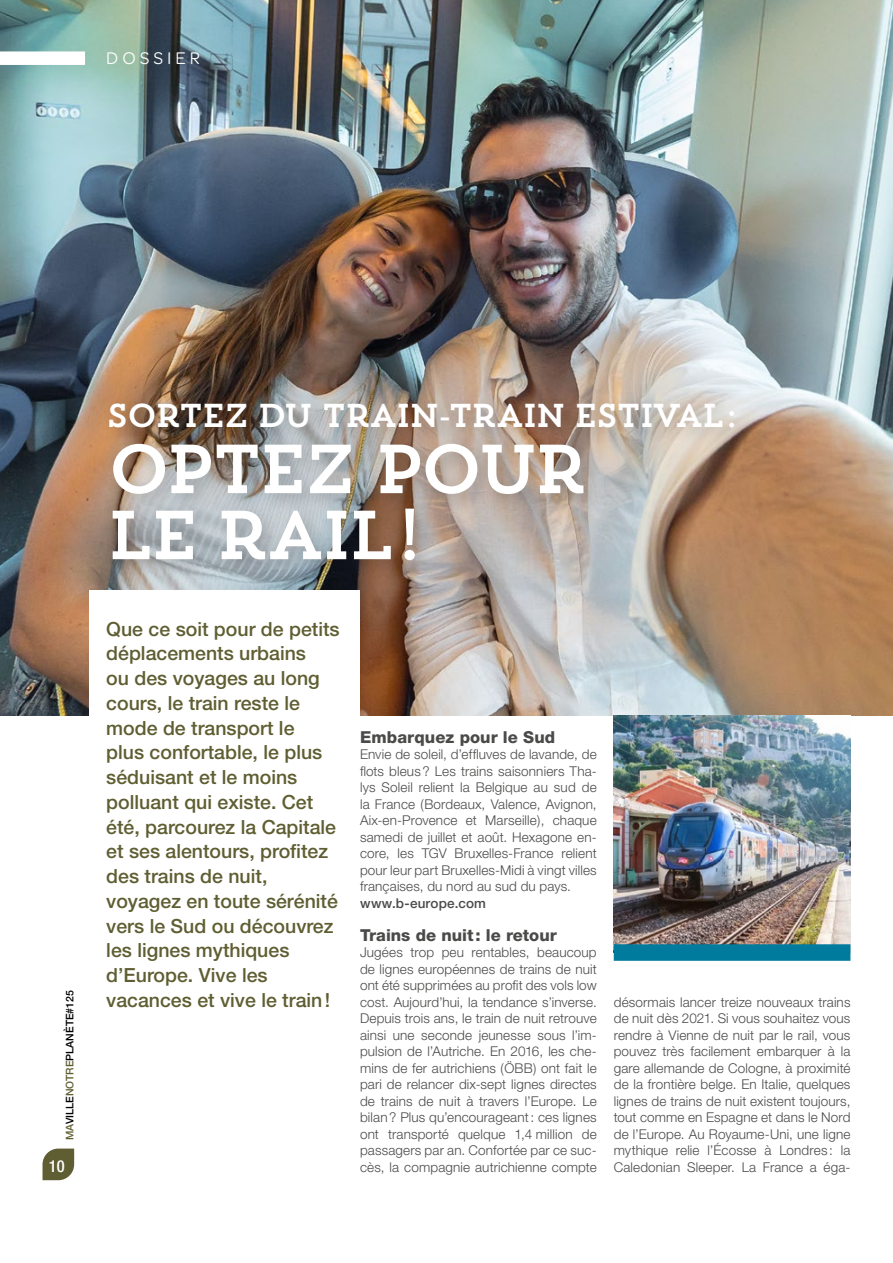
<style>
.page{position:relative;width:893px;height:1263px;background:#fff}
.page>*{position:absolute;margin:0;border:0;box-sizing:border-box;transform-origin:0 0}
.t1{font:69px/66px "Trend Slab One";letter-spacing:-.085em;color:#fff}
.t2{font:33px "Trend Slab One";letter-spacing:-.08em;color:#fff}
.t3{font:500 19.5px/24.8px "Helvetica Neue";color:#5f5e32}
.t4{font:18px "Omnes";letter-spacing:.22em;color:#fff}
.t5{font:800 16.5px "Helvetica Neue";color:#4a4a49}
.t6{font:500 condensed 16.5px "Helvetica Neue";color:#fff}
.t7{font:300 13.5px/16.5px "Helvetica Neue";letter-spacing:.01em;color:#4a4a49;text-align:justify}
.t8{font:500 13.5px "Helvetica Neue";letter-spacing:.01em;color:#4a4a49}
.t9{font:500 10.5px "Helvetica Neue";color:#000}
.s1{color:#5f5e32}
</style>
<div class="page">
<img style="left:0;top:0;width:893px;height:715px">
<svg style="left:43px;top:1148px;width:31px;height:32px"></svg>
<div style="left:89px;top:590px;width:271px;height:224px;background:#fff"></div>
<div style="left:0;top:51px;width:85px;height:14px;background:#fff"></div>
<div style="left:102px;top:396px;width:652px;height:184px;background:#010102;opacity:.2"></div>
<img style="left:614px;top:715px;width:236px;height:229px">
<div style="left:614px;top:944px;width:236px;height:17px;background:#007a9d"></div>
<h3 class="t4" style="left:106px;top:46px;width:95px">DOSSIER</h3>
<p class="t9" style="left:63px;top:1140px;width:151px;rotate:-90deg"><span class="s1">MA</span>VILLE<span class="s1">NOTRE</span>PLANÈTE#125</p>
<p class="t6" style="left:49px;top:1156px;width:17px">10</p>
<h2 class="t2" style="left:106px;top:394px;width:634px">SORTEZ DU TRAIN-TRAIN ESTIVAL:</h2>
<h1 class="t1" style="left:106px;top:435px;width:484px">OPTEZ POUR<br>LE RAIL!</h1>
<p class="t3" style="left:106px;top:616px;width:235px">Que ce soit pour de petits déplacements urbains<br>ou des voyages au long cours, le train reste le mode de transport le<br>plus confortable, le plus séduisant et le moins polluant qui existe. Cet été, parcourez la Capitale et ses alentours, profitez des trains de nuit, voyagez en toute sérénité vers le Sud ou découvrez les lignes mythiques d’Europe. Vive les vacances et vive le train!</p>
<p class="t5" style="left:360px;top:727px;width:197px">Embarquez pour le Sud</p>
<p class="t7" style="left:360px;top:746px;width:238px">Envie de soleil, d’effluves de lavande, de flots bleus? Les trains saisonniers Tha&shy;lys Soleil relient la Belgique au sud de la France (Bordeaux, Valence, Avignon, Aix-en-Provence et Marseille), chaque samedi de juillet et août. Hexagone en&shy;core, les TGV Bruxelles-France relient pour leur part Bruxelles-Midi à vingt villes françaises, du nord au sud du pays.</p>
<p class="t8" style="left:360px;top:895px;width:127px">www.b-europe.com</p>
<p class="t5" style="left:360px;top:925px;width:198px">Trains de nuit: le retour</p>
<p class="t7" style="left:360px;top:944px;width:238px">Jugées trop peu rentables, beaucoup de lignes européennes de trains de nuit ont été supprimées au profit des vols low cost. Aujourd’hui, la tendance s’inverse.<br>Depuis trois ans, le train de nuit retrouve ainsi une seconde jeunesse sous l’im&shy;pulsion de l’Autriche. En 2016, les che&shy;mins de fer autrichiens (ÖBB) ont fait le pari de relancer dix-sept lignes directes de trains de nuit à travers l’Europe. Le bilan? Plus qu’encourageant: ces lignes ont transporté quelque 1,4 million de passagers par an. Confortée par ce suc&shy;cès, la compagnie autrichienne compte</p>
<p class="t7" style="left:614px;top:993px;width:238px">désormais lancer treize nouveaux trains de nuit dès 2021. Si vous souhaitez vous rendre à Vienne de nuit par le rail, vous pouvez très facilement embarquer à la gare allemande de Cologne, à proximité de la frontière belge. En Italie, quelques lignes de trains de nuit existent toujours, tout comme en Espagne et dans le Nord de l’Europe. Au Royaume-Uni, une ligne mythique relie l’Écosse à Londres : la Caledonian Sleeper. La France a éga-</p>
</div>
